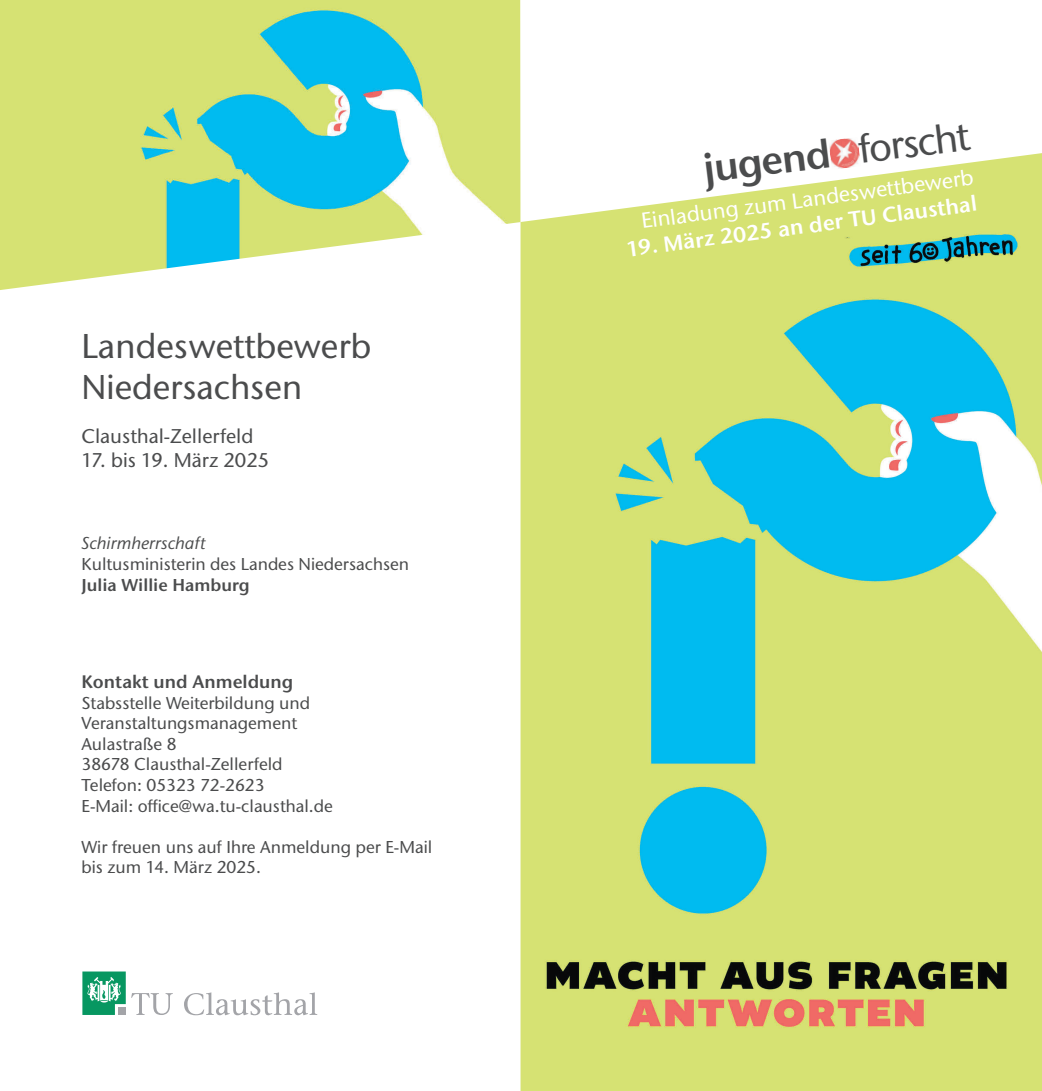
<style>
.page{position:relative;width:1042px;height:1091px;background:#fff}
.page>*{position:absolute;margin:0;border:0;box-sizing:border-box;transform-origin:0 0}
.t1{font:500 39.73px "Stone Sans ITC Std";color:#4b4c4d}
.t2{font:500 34.3px/41.1px "Stone Sans ITC Std";color:#4b4c4d}
.t3{font:500 21.7px "Stone Sans ITC Std";color:#fff}
.t4{font:600 21.7px "Stone Sans ITC Std";color:#fff}
.t5{font:500 19.78px "Stone Sans ITC Std";color:#4b4c4d}
.t6{font:600 18.03px "Stone Sans ITC Std";color:#4b4c4d}
.t7{font:500 17.15px/20.7px "Stone Sans ITC Std";color:#4b4c4d}
.t8{font:600 17.15px "Stone Sans ITC Std";color:#4b4c4d}
.t9{font:italic 500 17.15px "Stone Sans ITC Std";color:#4b4c4d}
.s1{font-weight:600}
</style>
<div class="page">
<img style="left:520px;top:152px;width:521px;height:938px">
<img style="left:0;top:0;width:520px;height:290px">
<svg style="left:82px;top:971px;width:91px;height:44px"></svg>
<svg style="left:184px;top:992px;width:133px;height:23px"></svg>
<img style="left:828px;top:138px;width:33px;height:32px">
<h2 class="t2" style="left:81px;top:328px;width:291px">Landeswettbewerb<br>Niedersachsen</h2>
<p class="t5" style="left:81px;top:428px;width:173px">Clausthal-Zellerfeld</p>
<p class="t5" style="left:81px;top:452px;width:189px">17. bis 19. März 2025</p>
<p class="t9" style="left:81px;top:533px;width:126px">Schirmherrschaft</p>
<p class="t7" style="left:81px;top:555px;width:329px">Kultusministerin des Landes Niedersachsen</p>
<p class="t8" style="left:81px;top:577px;width:170px">Julia Willie Hamburg</p>
<p class="t6" style="left:81px;top:674px;width:213px">Kontakt und Anmeldung</p>
<p class="t7" style="left:81px;top:693px;width:253px">Stabsstelle Weiterbildung und<br>Veranstaltungsmanagement<br>Aulastraße 8<br>38678 Clausthal-Zellerfeld<br>Telefon: 05323 72-2623<br>E-Mail: office@wa.tu-clausthal.de</p>
<p class="t7" style="left:81px;top:837px;width:352px">Wir freu en uns auf Ihre An mel dung per E-Mail bis zum 14. März 2025.</p>
<h1 class="t1" style="left:701px;top:151px;width:270px;rotate:-7deg"><span class="s1">jugend</span> forscht</h1>
<p class="t3" style="left:640px;top:213px;width:336px;rotate:-8deg">Einladung zum Landeswettbewerb</p>
<p class="t4" style="left:625px;top:241px;width:355px;rotate:-8deg">19. März 2025 an der TU Clausthal</p>
</div>
